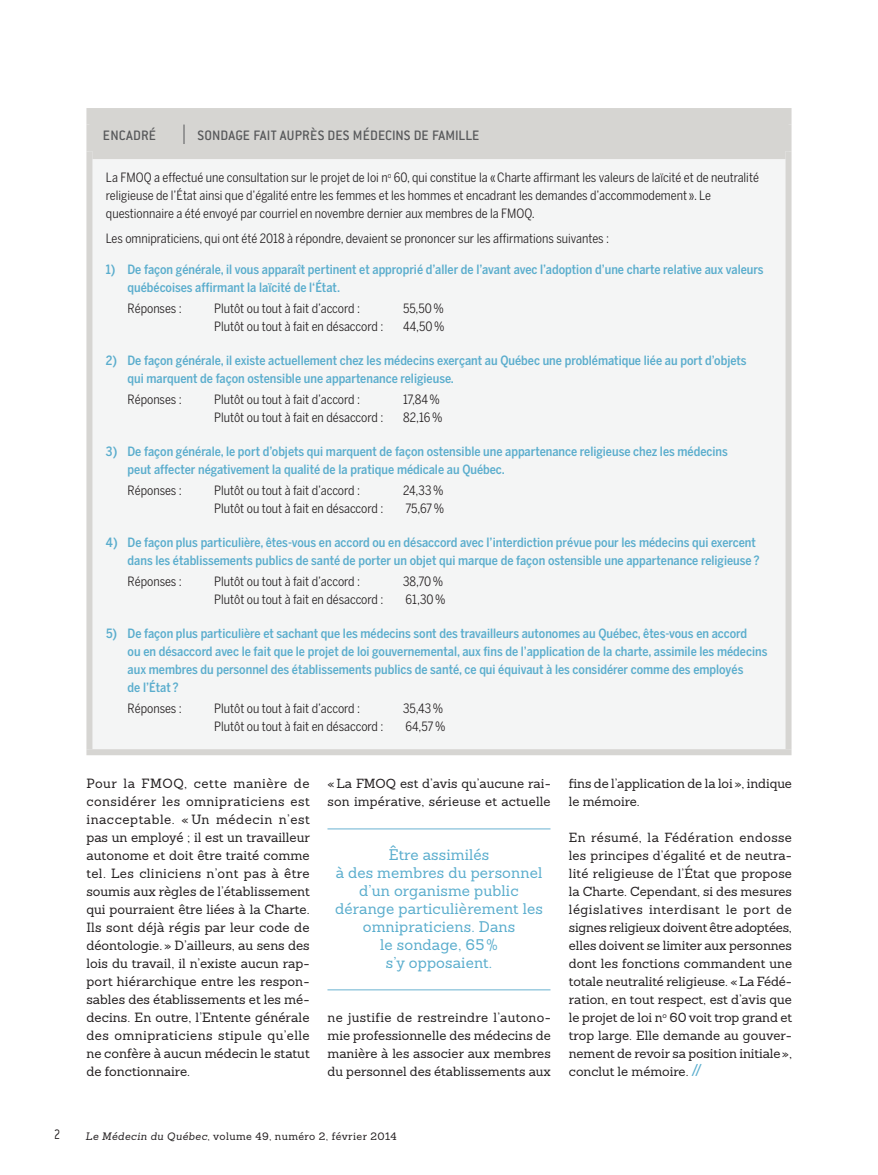
<style>
.page{position:relative;width:878px;height:1175px;background:#fff}
.page>*{position:absolute;margin:0;border:0;box-sizing:border-box;transform-origin:0 0}
.t1{font:15px/18px "Sanchez Slab";letter-spacing:.01em;color:#5aadcd;text-align:center}
.t2{font:500 15px "Conduit ITC";letter-spacing:.005em;color:#57585a}
.t3{font:300 15px "Conduit ITC";color:#231f20;scale:.8 1}
.t4{font:13.05px/18px "Sanchez Slab";letter-spacing:.005em;color:#231f20}
.t5{font:12.9px/18px "Sanchez Slab";color:#231f20}
.t6{font:500 12.75px/18px "Benton Sans Cond";color:#5aadcd}
.t7{font:12.75px/18px "Benton Sans Cond";color:#231f20}
.t8{font:10.5px "Sanchez Slab";letter-spacing:.04em;color:#231f20}
.s1{font-family:"Conduit ITC";font-weight:500;font-size:19.2px;color:#5aadcd}
.s2{font-style:italic}
</style>
<div class="page">
<div style="left:89px;top:152px;width:699px;height:600px;background:#f4f5f5"></div>
<div style="left:92px;top:114px;width:693px;height:30px;background:#d6d5d2"></div>
<div style="left:86px;top:152px;width:6px;height:597px;background:#d6d5d2"></div>
<div style="left:785px;top:152px;width:6px;height:597px;background:#d6d5d2"></div>
<div style="left:86px;top:749px;width:98px;height:6px;background:#d6d5d2"></div>
<div style="left:184px;top:749px;width:607px;height:6px;background:#d6d5d2"></div>
<div style="left:86px;top:114px;width:6px;height:10px;background:#d6d5d2"></div>
<div style="left:785px;top:114px;width:6px;height:10px;background:#d6d5d2"></div>
<div style="left:86px;top:124px;width:6px;height:28px;background:#d6d5d2"></div>
<div style="left:785px;top:124px;width:6px;height:28px;background:#d6d5d2"></div>
<div style="left:86px;top:108px;width:98px;height:6px;background:#d6d5d2"></div>
<div style="left:184px;top:108px;width:607px;height:6px;background:#d6d5d2"></div>
<div style="left:92px;top:144px;width:92px;height:15px;background:#d6d5d2"></div>
<div style="left:184px;top:144px;width:601px;height:15px;background:#d6d5d2"></div>
<hr style="left:327px;top:828px;width:223px;height:1px;background:#7abad6">
<hr style="left:327px;top:989px;width:223px;height:1px;background:#7abad6">
<p class="t2" style="left:103px;top:127px;width:55px">ENCADRÉ</p>
<p class="t2" style="left:197px;top:127px;width:174px">SONDAGE FAIT AUPRÈS DES MÉDEC</p>
<p class="t2" style="left:392px;top:127px;width:87px">INS DE FAMILLE</p>
<p class="t7" style="left:106px;top:168px;width:654px">La FMOQ a effectué une consultation sur le projet de loi n<sup>o</sup> 60, qui constitue la «Charte affirmant les valeurs de laïcité et de neutralité religieuse de l’État ainsi que d’égalité entre les femmes et les hommes et encadrant les demandes d’accommodement ». Le questionnaire a été envoyé par courriel en novembre dernier aux membres de la FMOQ.</p>
<p class="t7" style="left:106px;top:229px;width:504px">Les omnipraticiens, qui ont été 2018 à répondre, devaient se prononcer sur les affirmations suivantes :</p>
<p class="t6" style="left:127px;top:260px;width:637px;text-indent:-22px">1) De façon générale, il vous apparaît pertinent et approprié d’aller de l’avant avec l’adoption d’une charte relative aux valeurs québécoises affirmant la laïcité de l‘État.</p>
<p class="t7" style="left:127px;top:299px;width:56px">Réponses :</p>
<p class="t7" style="left:214px;top:299px;width:148px">Plutôt ou tout à fait d’accord :</p>
<p class="t7" style="left:403px;top:299px;width:42px">55,50%</p>
<p class="t7" style="left:214px;top:317px;width:171px">Plutôt ou tout à fait en désaccord :</p>
<p class="t7" style="left:403px;top:317px;width:43px">44,50%</p>
<p class="t6" style="left:128px;top:351px;width:620px;text-indent:-22px">2) De façon générale, il existe actuellement chez les médecins exerçant au Québec une problématique liée au port d’objets qui marquent de façon ostensible une appartenance religieuse.</p>
<p class="t7" style="left:128px;top:390px;width:56px">Réponses :</p>
<p class="t7" style="left:214px;top:390px;width:148px">Plutôt ou tout à fait d’accord :</p>
<p class="t7" style="left:403px;top:390px;width:38px">17,84%</p>
<p class="t7" style="left:214px;top:408px;width:171px">Plutôt ou tout à fait en désaccord :</p>
<p class="t7" style="left:403px;top:408px;width:41px">82,16%</p>
<p class="t6" style="left:128px;top:442px;width:601px;text-indent:-22px">3) De façon générale, le port d’objets qui marquent de façon ostensible une appartenance religieuse chez les médecins peut affecter négativement la qualité de la pratique médicale au Québec.</p>
<p class="t7" style="left:128px;top:481px;width:56px">Réponses :</p>
<p class="t7" style="left:214px;top:481px;width:148px">Plutôt ou tout à fait d’accord :</p>
<p class="t7" style="left:403px;top:481px;width:42px">24,33%</p>
<p class="t7" style="left:214px;top:499px;width:171px">Plutôt ou tout à fait en désaccord :</p>
<p class="t7" style="left:405px;top:499px;width:40px">75,67%</p>
<p class="t6" style="left:106px;top:533px;width:655px;text-align:right">4) De façon plus particulière, êtes-vous en accord ou en désaccord avec l’interdiction prévue pour les médecins qui exercent dans les établissements publics de santé de porter un objet qui marque de façon ostensible une appartenance religieuse ?</p>
<p class="t7" style="left:128px;top:572px;width:56px">Réponses :</p>
<p class="t7" style="left:214px;top:572px;width:148px">Plutôt ou tout à fait d’accord :</p>
<p class="t7" style="left:403px;top:572px;width:42px">38,70%</p>
<p class="t7" style="left:214px;top:590px;width:171px">Plutôt ou tout à fait en désaccord :</p>
<p class="t7" style="left:405px;top:590px;width:41px">61,30%</p>
<p class="t6" style="left:128px;top:624px;width:641px;text-indent:-22px">5) De façon plus particulière et sachant que les médecins sont des travailleurs autonomes au Québec, êtes-vous en accord<br>ou en désaccord avec le fait que le projet de loi gouvernemental, aux fins de l’application de la charte, assimile les médecins aux membres du personnel des établissements publics de santé, ce qui équivaut à les considérer comme des employés<br>de l’État ?</p>
<p class="t7" style="left:128px;top:699px;width:56px">Réponses :</p>
<p class="t7" style="left:214px;top:699px;width:148px">Plutôt ou tout à fait d’accord :</p>
<p class="t7" style="left:403px;top:699px;width:41px">35,43%</p>
<p class="t7" style="left:214px;top:717px;width:171px">Plutôt ou tout à fait en désaccord :</p>
<p class="t7" style="left:405px;top:717px;width:41px">64,57%</p>
<p class="t4" style="left:86px;top:774px;width:225px">Pour la FMOQ, cette manière de considérer les omnipraticiens est inacceptable. « Un médecin n’est pas un employé ; il est un travailleur autonome et doit être traité comme tel. Les cliniciens n’ont pas à être soumis aux règles de l’établissement qui pourraient être liées à la Charte.<br>Ils sont déjà régis par leur code de déontologie.» D’ailleurs, au sens des lois du travail, il n’existe aucun rap&shy;port hiérarchique entre les respon&shy;sables des établissements et les mé-- decins. En outre, l’Entente générale des omnipraticiens stipule qu’elle ne confère à aucun médecin le statut de fonctionnaire.</p>
<p class="t5" style="left:327px;top:774px;width:225px">«La FMOQ est d’avis qu’aucune rai&shy;son impérative, sérieuse et actuelle</p>
<p class="t1" style="left:335px;top:845px;width:209px">Être assimilés<br>à des membres du personnel d’un organisme public dérange particulièrement les omnipraticiens. Dans<br>le sondage, 65%<br>s’y opposaient.</p>
<p class="t5" style="left:327px;top:1008px;width:225px;text-align:justify">ne justifie de restreindre l’autono&shy;mie professionnelle des médecins de manière à les associer aux membres du personnel des établissements aux</p>
<p class="t5" style="left:569px;top:774px;width:225px">fins de l’application de la loi», indique le mémoire.</p>
<p class="t5" style="left:569px;top:828px;width:225px;text-align:justify">En résumé, la Fédération endosse les principes d’égalité et de neutra&shy;lité religieuse de l’État que propose la Charte. Cependant, si des mesures législatives interdisant le port de signes religieux doivent être adoptées, elles doivent se limiter aux personnes dont les fonctions commandent une totale neutralité religieuse. «La Fédé&shy;ration, en tout respect, est d’avis que le projet de loi n<sup>o</sup> 60 voit trop grand et trop large. Elle demande au gouver&shy;nement de revoir sa position initiale», conclut le mémoire. <span class="s1">//</span></p>
<p class="t3" style="left:54px;top:1126px;width:9px">2</p>
<p class="t8" style="left:86px;top:1129px;width:312px"><span class="s2">Le Médecin du Québec</span>, volume 49, numéro 2, février 2014</p>
</div>
